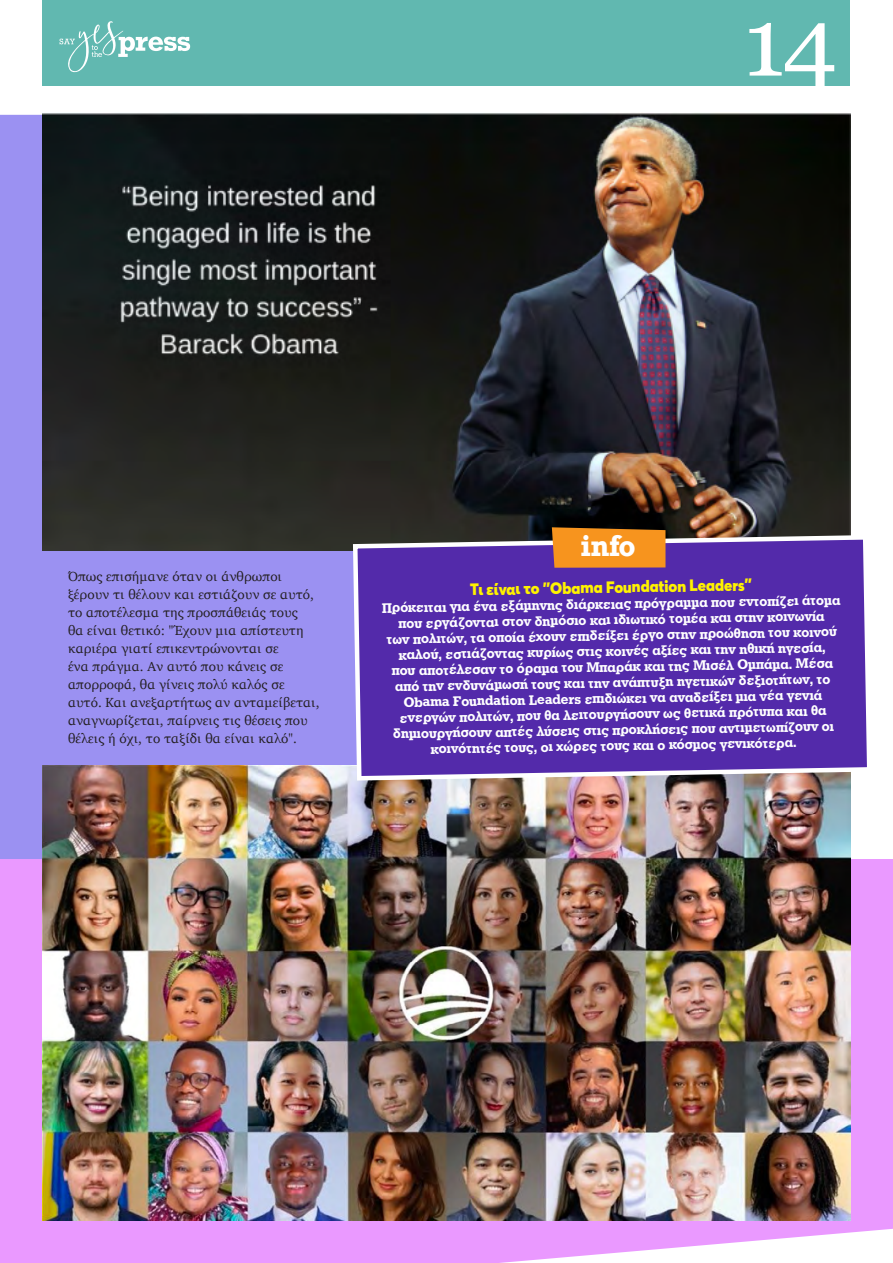
<style>
.page{position:relative;width:893px;height:1263px;background:#fff}
.page>*{position:absolute;margin:0;border:0;box-sizing:border-box;transform-origin:0 0}
.t1{font:97.5px "Georgia";color:#fff}
.t2{font:700 28.05px "Rockwell";color:#fff}
.t3{font:900 16.2px "Averta";color:#fff200;scale:.95 1}
.t4{font:14.4px/15.8px "UB Rockwell Bold";color:#fff;text-align:center}
.t5{font:13.5px/18px "Charter";color:#231f20}
</style>
<div class="page">
<div style="left:0;top:115px;width:351px;height:744px;background:#9b91f2"></div>
<svg style="left:0;top:859px;width:893px;height:404px;background:#eaa2fc"></svg>
<div style="left:43px;top:0;width:807px;height:85px;background:#61b8b0"></div>
<svg style="left:60px;top:21px;width:130px;height:51px"></svg>
<img style="left:43px;top:113px;width:807px;height:438px">
<img style="left:43px;top:766px;width:807px;height:454px">
<svg style="left:351px;top:533px;width:516px;height:250px;background:#5c36aa"></svg>
<svg style="left:552px;top:527px;width:113px;height:41px;background:#e98b1f"></svg>
<h1 class="t1" style="left:743px;top:-29px;width:96px">14</h1>
<p class="t5" style="left:68px;top:567px;width:253px">Όπως επισήμανε όταν οι άνθρωποι ξέρουν τι θέλουν και εστιάζουν σε αυτό, το αποτέλεσμα της προσπάθειάς τους<br>θα είναι θετικό: "Έχουν μια απίστευτη καριέρα γιατί επικεντρώνονται σε<br>ένα πράγμα. Αν αυτό που κάνεις σε απορροφά, θα γίνεις πολύ καλός σε αυτό. Και ανεξαρτήτως αν ανταμείβεται, αναγνωρίζεται, παίρνεις τις θέσεις που θέλεις ή όχι, το ταξίδι θα είναι καλό".</p>
<h2 class="t2" style="left:580px;top:528px;width:57px">info</h2>
<p class="t3" style="left:470px;top:579px;width:298px;rotate:-1deg">Τι είναι το "Obama Foundation Leaders"</p>
<p class="t4" style="left:382px;top:600px;width:460px;rotate:-1deg">Πρόκειται για ένα εξάμηνης διάρκειας πρόγραμμα που εντοπίζει άτομα που εργάζονται στον δημόσιο και ιδιωτικό τομέα και στην κοινωνία<br>των πολιτών, τα οποία έχουν επιδείξει έργο στην προώθηση του κοινού καλού, εστιάζοντας κυρίως στις κοινές αξίες και την ηθική ηγεσία,<br>που αποτέλεσαν το όραμα του Μπαράκ και της Μισέλ Ομπάμα. Μέσα από την ενδυνάμωσή τους και την ανάπτυξη ηγετικών δεξιοτήτων, το Obama Foundation Leaders επιδιώκει να αναδείξει μια νέα γενιά ενεργών πολιτών, που θα λειτουργήσουν ως θετικά πρότυπα και θα δημιουργήσουν απτές λύσεις στις προκλήσεις που αντιμετωπίζουν οι κοινότητές τους, οι χώρες τους και ο κόσμος γενικότερα.</p>
</div>
